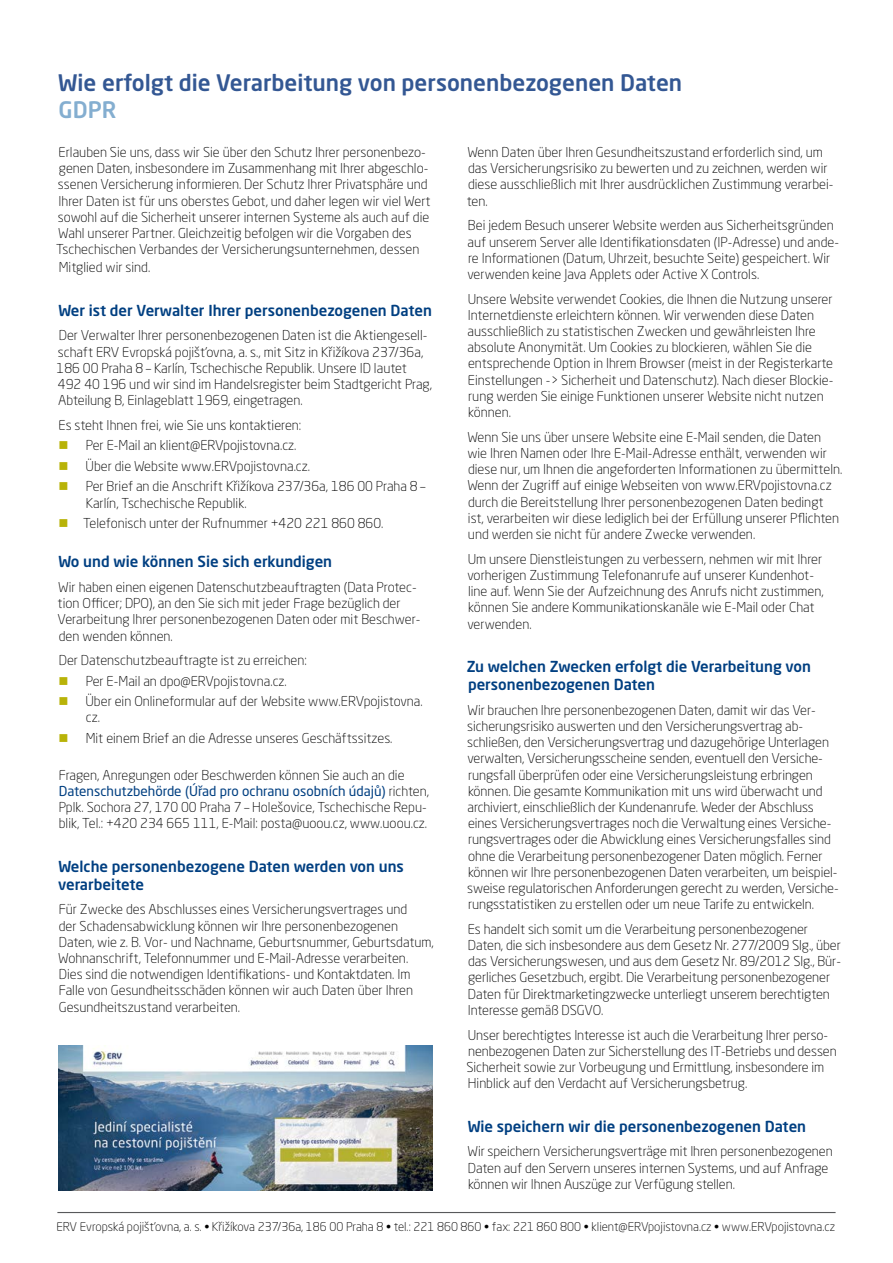
<style>
.page{position:relative;width:893px;height:1263px;background:#fff}
.page>*{position:absolute;margin:0;border:0;box-sizing:border-box;transform-origin:0 0}
.t1{font:500 22.5px "Neo Sans Pro";color:#335793}
.t2{font:500 22.5px "Neo Sans Pro";color:#84aed0}
.t3{font:500 15px/18px "Neo Sans Pro";color:#003f81}
.t4{font:300 13.5px/16.2px "Neo Sans Pro";color:#000}
.t5{font:300 12.15px "Neo Sans Pro";color:#000}
.s1{font-weight:400;color:#003f81}
</style>
<div class="page">
<hr style="left:57px;top:1212px;width:779px;height:1px;background:#58595b">
<img style="left:59px;top:1046px;width:374px;height:145px">
<h1 class="t1" style="left:58px;top:69px;width:626px">Wie erfolgt die Verarbeitung von personenbezogenen Daten</h1>
<h1 class="t2" style="left:58px;top:96px;width:60px">GDPR</h1>
<p class="t4" style="left:56px;top:144px;width:376px">Erlauben Sie uns, dass wir Sie über den Schutz Ihrer personenbezo&shy;genen Daten, insbesondere im Zusammenhang mit Ihrer abgeschlo&shy;ssenen Versicherung informieren. Der Schutz Ihrer Privatsphäre und Ihrer Daten ist für uns oberstes Gebot, und daher legen wir viel Wert sowohl auf die Sicherheit unserer internen Systeme als auch auf die Wahl unserer Partner. Gleichzeitig befolgen wir die Vorgaben des Tschechischen Verbandes der Versicherungsunternehmen, dessen</p>
<p class="t4" style="left:59px;top:259px;width:93px">Mitglied wir sind.</p>
<p class="t3" style="left:58px;top:301px;width:375px">Wer ist der Verwalter Ihrer personenbezogenen Daten</p>
<p class="t4" style="left:57px;top:327px;width:377px">Der Verwalter Ihrer personenbezogenen Daten ist die Aktiengesell&shy;schaft ERV Evropská pojišťovna, a. s., mit Sitz in Křižíkova 237/36a, 186 00 Praha 8 – Karlín, Tschechische Republik. Unsere ID lautet 492 40 196 und wir sind im Handelsregister beim Stadtgericht Prag, Abteilung B, Einlageblatt 1969, eingetragen.</p>
<p class="t4" style="left:85px;top:415px;width:342px;line-height:20.4px;text-indent:-27px">Es steht Ihnen frei, wie Sie uns kontaktieren:<br>Per E-Mail an klient@ERVpojistovna.cz.<br>Über die Website www.ERVpojistovna.cz.<br>Per Brief an die Anschrift Křižíkova 237/36a, 186 00 Praha 8 –</p>
<p class="t4" style="left:83px;top:492px;width:302px;line-height:20.4px">Karlín, Tschechische Republik.<br>Telefonisch unter der Rufnummer +420 221 860 860.</p>
<p class="t3" style="left:58px;top:552px;width:275px">Wo und wie können Sie sich erkundigen</p>
<p class="t4" style="left:58px;top:579px;width:364px">Wir haben einen eigenen Datenschutzbeauftragten (Data Protec&shy;tion Officer; DPO), an den Sie sich mit jeder Frage bezüglich der Verarbeitung Ihrer personenbezogenen Daten oder mit Beschwer&shy;den wenden können.</p>
<p class="t4" style="left:85px;top:650px;width:339px;line-height:20.4px;text-indent:-27px">Der Datenschutzbeauftragte ist zu erreichen:<br>Per E-Mail an dpo@ERVpojistovna.cz.<br>Über ein Onlineformular auf der Website www.ERVpojistovna.</p>
<p class="t4" style="left:86px;top:707px;width:308px;line-height:20.4px">cz.<br>Mit einem Brief an die Adresse unseres Geschäftssitzes.</p>
<p class="t4" style="left:59px;top:766px;width:372px">Fragen, Anregungen oder Beschwerden können Sie auch an die <span class="s1">Datenschutzbehörde (Úřad pro ochranu osobních údajů)</span> richten, Pplk. Sochora 27, 170 00 Praha 7 – Holešovice, Tschechische Repu&shy;blik, Tel.: +420 234 665 111, E-Mail: posta@uoou.cz, www.uoou.cz.</p>
<p class="t3" style="left:58px;top:857px;width:347px">Welche personenbezogene Daten werden von uns verarbeitete</p>
<p class="t4" style="left:58px;top:901px;width:377px">Für Zwecke des Abschlusses eines Versicherungsvertrages und<br>der Schadensabwicklung können wir Ihre personenbezogenen Daten, wie z. B. Vor- und Nachname, Geburtsnummer, Geburtsdatum, Wohnanschrift, Telefonnummer und E-Mail-Adresse verarbeiten.<br>Dies sind die notwendigen Identifikations- und Kontaktdaten. Im Falle von Gesundheitsschäden können wir auch Daten über Ihren Gesundheitszustand verarbeiten.</p>
<p class="t4" style="left:467px;top:144px;width:368px">Wenn Daten über Ihren Gesundheitszustand erforderlich sind, um das Versicherungsrisiko zu bewerten und zu zeichnen, werden wir diese ausschließlich mit Ihrer ausdrücklichen Zustimmung verarbei&shy;ten.</p>
<p class="t4" style="left:467px;top:217px;width:373px">Bei jedem Besuch unserer Website werden aus Sicherheitsgründen auf unserem Server alle Identifikationsdaten (IP-Adresse) und ande&shy;re Informationen (Datum, Uhrzeit, besuchte Seite) gespeichert. Wir verwenden keine Java Applets oder Active X Controls.</p>
<p class="t4" style="left:467px;top:291px;width:367px">Unsere Website verwendet Cookies, die Ihnen die Nutzung unserer Internetdienste erleichtern können. Wir verwenden diese Daten ausschließlich zu statistischen Zwecken und gewährleisten Ihre absolute Anonymität. Um Cookies zu blockieren, wählen Sie die entsprechende Option in Ihrem Browser (meist in der Registerkarte Einstellungen -&gt; Sicherheit und Datenschutz). Nach dieser Blockie&shy;rung werden Sie einige Funktionen unserer Website nicht nutzen können.</p>
<p class="t4" style="left:467px;top:429px;width:376px">Wenn Sie uns über unsere Website eine E-Mail senden, die Daten wie Ihren Namen oder Ihre E-Mail-Adresse enthält, verwenden wir diese nur, um Ihnen die angeforderten Informationen zu übermitteln.<br>Wenn der Zugriff auf einige Webseiten von www.ERVpojistovna.cz durch die Bereitstellung Ihrer personenbezogenen Daten bedingt<br>ist, verarbeiten wir diese lediglich bei der Erfüllung unserer Pflichten und werden sie nicht für andere Zwecke verwenden.</p>
<p class="t4" style="left:467px;top:551px;width:358px">Um unsere Dienstleistungen zu verbessern, nehmen wir mit Ihrer vorherigen Zustimmung Telefonanrufe auf unserer Kundenhot&shy;line auf. Wenn Sie der Aufzeichnung des Anrufs nicht zustimmen, können Sie andere Kommunikationskanäle wie E-Mail oder Chat verwenden.</p>
<p class="t3" style="left:467px;top:657px;width:346px">Zu welchen Zwecken erfolgt die Verarbeitung von personenbezogenen Daten</p>
<p class="t4" style="left:467px;top:702px;width:373px">Wir brauchen Ihre personenbezogenen Daten, damit wir das Ver&shy;sicherungsrisiko auswerten und den Versicherungsvertrag ab&shy;schließen, den Versicherungsvertrag und dazugehörige Unterlagen verwalten, Versicherungsscheine senden, eventuell den Versiche&shy;rungsfall überprüfen oder eine Versicherungsleistung erbringen können. Die gesamte Kommunikation mit uns wird überwacht und archiviert, einschließlich der Kundenanrufe. Weder der Abschluss eines Versicherungsvertrages noch die Verwaltung eines Versiche&shy;rungsvertrages oder die Abwicklung eines Versicherungsfalles sind ohne die Verarbeitung personenbezogener Daten möglich. Ferner können wir Ihre personenbezogenen Daten verarbeiten, um beispiel&shy;sweise regulatorischen Anforderungen gerecht zu werden, Versiche&shy;rungsstatistiken zu erstellen oder um neue Tarife zu entwickeln.</p>
<p class="t4" style="left:468px;top:921px;width:375px">Es handelt sich somit um die Verarbeitung personenbezogener Daten, die sich insbesondere aus dem Gesetz Nr. 277/2009 Slg., über das Versicherungswesen, und aus dem Gesetz Nr. 89/2012 Slg., Bür&shy;gerliches Gesetzbuch, ergibt. Die Verarbeitung personenbezogener Daten für Direktmarketingzwecke unterliegt unserem berechtigten Interesse gemäß DSGVO.</p>
<p class="t4" style="left:466px;top:1026px;width:372px">Unser berechtigtes Interesse ist auch die Verarbeitung Ihrer perso&shy;nenbezogenen Daten zur Sicherstellung des IT-Betriebs und dessen Sicherheit sowie zur Vorbeugung und Ermittlung, insbesondere im Hinblick auf den Verdacht auf Versicherungsbetrug.</p>
<p class="t3" style="left:468px;top:1117px;width:340px">Wie speichern wir die personenbezogenen Daten</p>
<p class="t4" style="left:467px;top:1143px;width:367px">Wir speichern Versicherungsverträge mit Ihren personenbezogenen<br>Daten auf den Servern unseres internen Systems, und auf Anfrage können wir Ihnen Auszüge zur Verfügung stellen.</p>
<p class="t5" style="left:56px;top:1219px;width:780px">ERV Evropská pojišťovna, a. s. • Křižíkova 237/36a, 186 00 Praha 8 • tel.: 221 860 860 • fax: 221 860 800 • klient@ERVpojistovna.cz • www.ERVpojistovna.cz</p>
</div>
